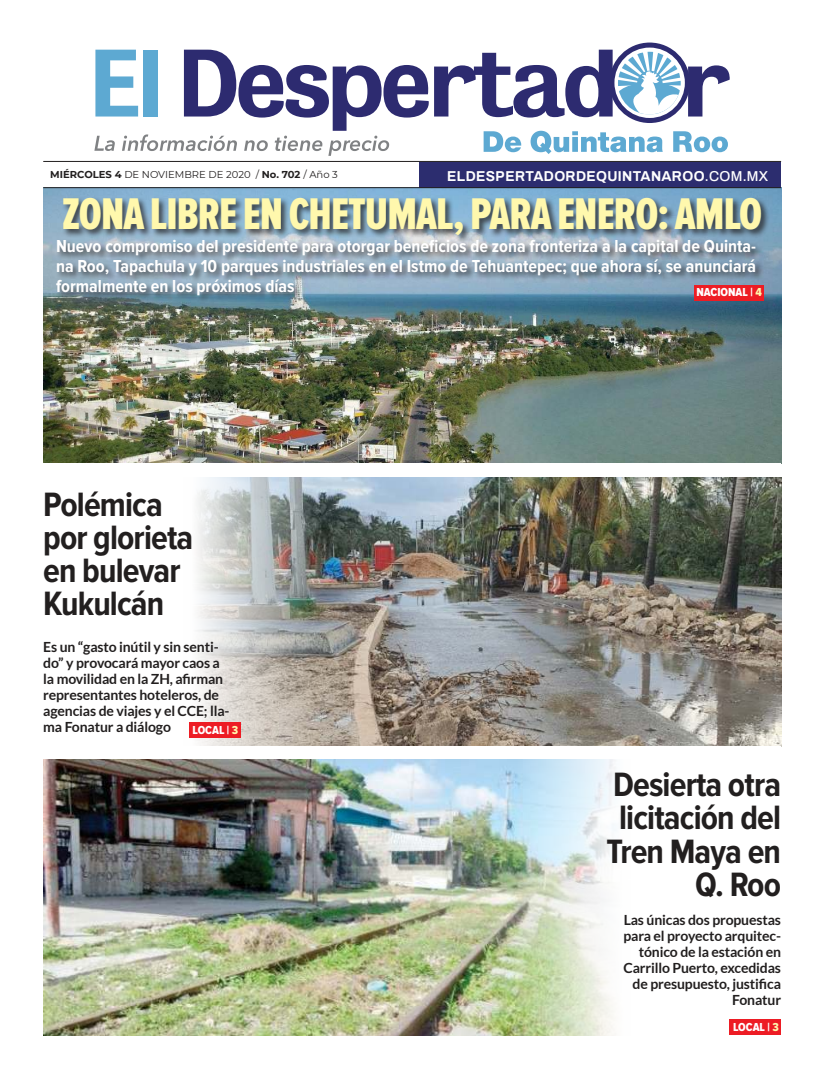
<style>
.page{position:relative;width:823px;height:1078px;background:#fff}
.page>*{position:absolute;margin:0;border:0;box-sizing:border-box;transform-origin:0 0}
.t1{font:46px "Proxima Nova Ex Cn Extrabld";letter-spacing:-.02em;color:#fff8ad}
.t2{font:700 35px/33px "Proxima Nova Cond";letter-spacing:-.025em;color:#221f1f}
.t3{font:700 18px/20px "Proxima Nova Cond";color:#fff;text-align:justify}
.t4{font:700 14px/16px "Lato";letter-spacing:-.01em;color:#221f1f}
.t5{font:700 14px "Archivo";letter-spacing:.025em;color:#fff}
.t6{font:12px "Proxima Nova Cond Extrabld";color:#fff}
.t7{font:10px "Montserrat";color:#221f1f}
.s1{font-weight:700}
.s2{font-weight:500}
.s3{color:#fff8ad}
</style>
<div class="page">
<img style="left:189px;top:477px;width:591px;height:269px">
<img style="left:43px;top:188px;width:737px;height:275px">
<div style="left:189px;top:721px;width:51px;height:16px;background:#ed1c24"></div>
<div style="left:729px;top:1019px;width:51px;height:16px;background:#ed1c24"></div>
<div style="left:419px;top:162px;width:361px;height:26px;background:#2c2d6f"></div>
<hr style="left:43px;top:161px;width:737px;height:1px;background:#221f1f">
<hr style="left:43px;top:187px;width:737px;height:1px;background:#221f1f">
<svg style="left:483px;top:131px;width:38px;height:21px"></svg>
<svg style="left:530px;top:131px;width:132px;height:23px"></svg>
<svg style="left:673px;top:131px;width:54px;height:21px"></svg>
<svg style="left:687px;top:65px;width:42px;height:51px"></svg>
<svg style="left:609px;top:43px;width:80px;height:80px"></svg>
<div style="left:614px;top:48px;width:70px;height:70px;background:#fff;border-radius:50%"></div>
<svg style="left:434px;top:50px;width:246px;height:67px"></svg>
<svg style="left:94px;top:50px;width:334px;height:106px"></svg>
<img style="left:44px;top:759px;width:572px;height:276px">
<div style="left:62px;top:196px;width:708px;height:48px;background:#221f1f;opacity:.75"></div>
<div style="left:55px;top:238px;width:709px;height:66px;background:#221f1f;opacity:.75"></div>
<p class="t7" style="left:50px;top:169px;width:289px"><span class="s1">MIÉRCOLES 4</span> DE NOVIEMBRE DE 2020 / <span class="s1">NO. 702</span> / AÑO 3</p>
<p class="t5" style="left:447px;top:171px;width:322px">ELDESPERTADORDEQUINTANAROO<span class="s2">.COM.MX</span></p>
<h1 class="t1" style="left:62px;top:193px;width:701px">ZONA LIBRE EN CHETUMAL, PARA ENERO: AMLO</h1>
<p class="t3" style="left:56px;top:235px;width:701px">Nuevo compromiso del presidente para otorgar beneficios de zona fronteriza a la capital de Quinta&shy;na Roo, Tapachula y 10 parques industriales en el Istmo de Tehuantepec; que ahora sí, se anunciará formalmente en los próximos días</p>
<p class="t6" style="left:696px;top:286px;width:67px">NACIONAL | <span class="s3">4</span></p>
<h2 class="t2" style="left:43px;top:487px;width:151px">Polémica por glorieta en bulevar<br>Kukulcán</h2>
<p class="t4" style="left:43px;top:639px;width:188px">Es un “gasto inútil y sin senti&shy;do” y provocará mayor caos a la movilidad en la ZH, afirman representantes hoteleros, de agencias de viajes y el CCE; lla&shy;ma Fonatur a diálogo</p>
<p class="t6" style="left:192px;top:723px;width:47px">LOCAL | <span class="s3">3</span></p>
<h2 class="t2" style="left:606px;top:768px;width:176px;text-align:right">Desierta otra licitación del<br>Tren Maya en<br>Q. Roo</h2>
<p class="t4" style="left:623px;top:912px;width:159px;text-align:right">Las únicas dos propuestas para el proyecto arquitec&shy;tónico de la estación en<br>Carrillo Puerto, excedidas de presupuesto, justifica<br>Fonatur</p>
<p class="t6" style="left:732px;top:1020px;width:47px">LOCAL | <span class="s3">3</span></p>
</div>
